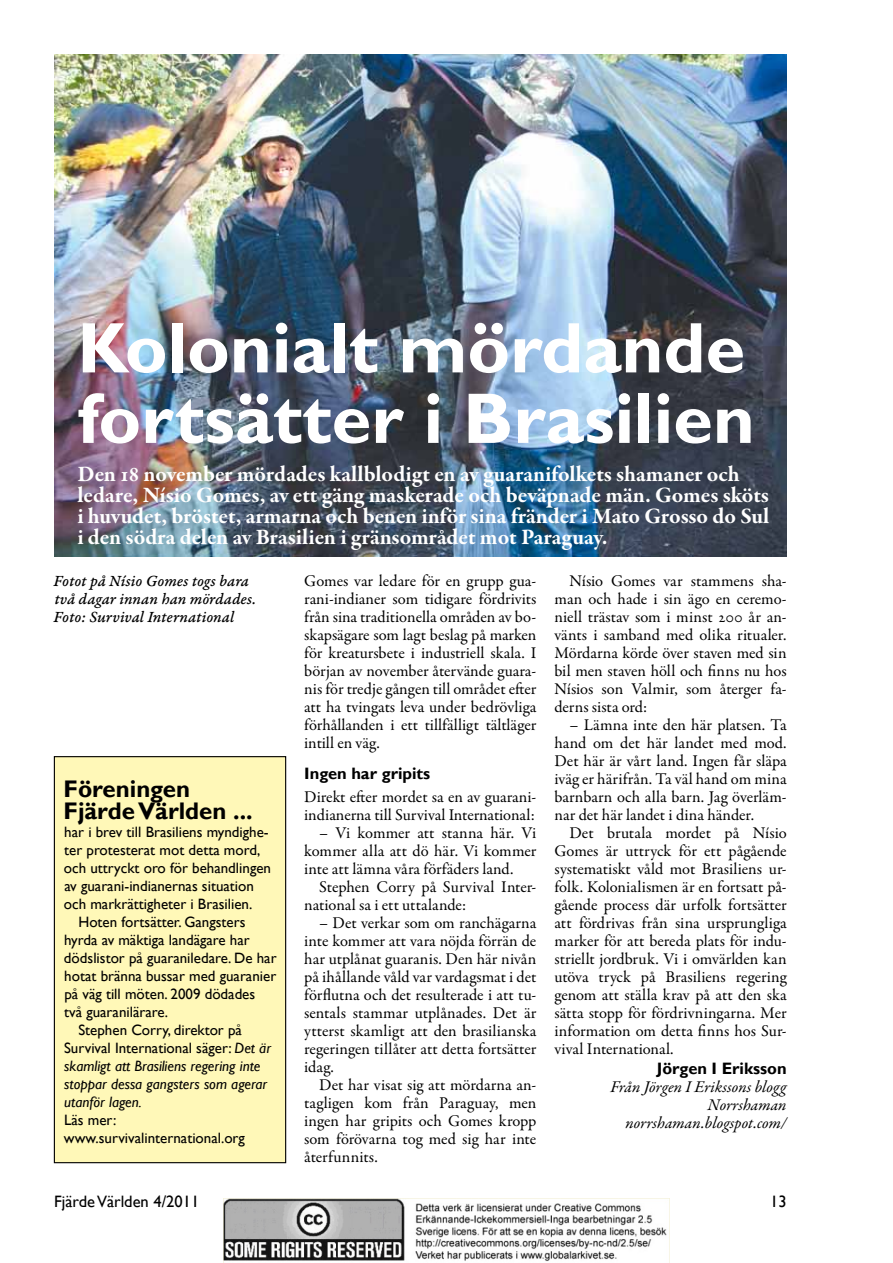
<style>
.page{position:relative;width:893px;height:1263px;background:#fff}
.page>*{position:absolute;margin:0;border:0;box-sizing:border-box;transform-origin:0 0}
.t1{font:700 72px/70.5px "Gill Sans";color:#fff}
.t2{font:700 24px/22.5px "Gill Sans";color:#000}
.t3{font:700 22.5px/21px "Garamond Premr Pro";letter-spacing:-.005em;color:#fff}
.t4{font:16.5px/18px "Garamond Premr Pro";color:#000;text-align:justify}
.t5{font:16.5px/18px "Garamond Premr Pro Med It Capt";color:#000}
.t6{font:italic 16.5px/18px "Garamond Premr Pro";letter-spacing:.005em;color:#000;text-align:right}
.t7{font:700 16.5px "Gill Sans";color:#000}
.t8{font:16.5px "Gill Sans";color:#000}
.t9{font:15px/18px "Gill Sans";color:#000}
.t10{font:italic 15px "Gill Sans";color:#000}
.s1{font-style:italic}
</style>
<div class="page">
<div style="left:54px;top:757px;width:232px;height:406px;background:#fff8b8"></div>
<div style="left:54px;top:756px;width:232px;height:407px;border:1px solid #000"></div>
<img style="left:55px;top:54px;width:731px;height:502px">
<img style="left:223px;top:1198px;width:447px;height:65px">
<h1 class="t1" style="left:77px;top:315px;width:679px">Kolonialt mördande fortsätter i Brasilien</h1>
<p class="t3" style="left:77px;top:464px;width:693px">Den 18 november mördades kallblodigt en av guaranifolkets shamaner och ledare, Nísio Gomes, av ett gäng maskerade och beväpnade män. Gomes sköts i huvudet, bröstet, armarna och benen inför sina fränder i Mato Grosso do Sul i den södra delen av Brasilien i gränsområdet mot Paraguay.</p>
<p class="t5" style="left:53px;top:573px;width:204px">Fotot på Nísio Gomes togs bara två dagar innan han mördades.<br>Foto: Survival International</p>
<h2 class="t2" style="left:64px;top:778px;width:191px">Föreningen<br>Fjärde Världen ...</h2>
<p class="t9" style="left:64px;top:823px;width:206px">har i brev till Brasiliens myndighe-</p>
<p class="t9" style="left:64px;top:841px;width:198px">ter protesterat mot detta mord,</p>
<p class="t9" style="left:64px;top:859px;width:209px">och uttryckt oro för behandlingen</p>
<p class="t9" style="left:64px;top:877px;width:191px">av guarani-indianernas situation</p>
<p class="t9" style="left:64px;top:895px;width:190px">och markrättigheter i Brasilien.</p>
<p class="t9" style="left:78px;top:913px;width:168px">Hoten fortsätter. Gangsters</p>
<p class="t9" style="left:64px;top:931px;width:187px">hyrda av mäktiga landägare har</p>
<p class="t9" style="left:64px;top:949px;width:214px">dödslistor på guaraniledare. De har</p>
<p class="t9" style="left:64px;top:967px;width:213px">hotat bränna bussar med guaranier</p>
<p class="t9" style="left:64px;top:985px;width:192px">på väg till möten. 2009 dödades</p>
<p class="t9" style="left:64px;top:1003px;width:106px">två guaranilärare.</p>
<p class="t9" style="left:78px;top:1021px;width:165px">Stephen Corry, direktor på</p>
<p class="t9" style="left:64px;top:1039px;width:209px">Survival International säger: <span class="s1">Det är</span></p>
<p class="t10" style="left:64px;top:1057px;width:198px">skamligt att Brasiliens regering inte</p>
<p class="t10" style="left:64px;top:1075px;width:204px">stoppar dessa gangsters som agerar</p>
<p class="t10" style="left:64px;top:1093px;width:79px">utanför lagen.</p>
<p class="t9" style="left:64px;top:1111px;width:183px">Läs mer: www.survivalinternational.org</p>
<p class="t4" style="left:304px;top:572px;width:234px">Gomes var ledare för en grupp gua&shy;rani-indianer som tidigare fördrivits från sina traditionella områden av bo&shy;skapsägare som lagt beslag på marken för kreatursbete i industriell skala. I början av november återvände guara&shy;nis för tredje gången till området efter att ha tvingats leva under bedrövliga förhållanden i ett tillfälligt tältläger intill en väg.</p>
<p class="t7" style="left:304px;top:764px;width:128px">Ingen har gripits</p>
<p class="t4" style="left:304px;top:788px;width:234px">Direkt efter mordet sa en av guarani&shy;indianerna till Survival International:</p>
<p class="t4" style="left:304px;top:824px;width:234px;text-indent:15px">– Vi kommer att stanna här. Vi kommer alla att dö här. Vi kommer inte att lämna våra förfäders land.</p>
<p class="t4" style="left:304px;top:878px;width:234px;text-indent:15px">Stephen Corry på Survival Inter&shy;national sa i ett uttalande:</p>
<p class="t4" style="left:304px;top:914px;width:234px;text-indent:15px">– Det verkar som om ranchägarna inte kommer att vara nöjda förrän de har utplånat guaranis. Den här nivån på ihållande våld var vardagsmat i det förflutna och det resulterade i att tu&shy;sentals stammar utplånades. Det är ytterst skamligt att den brasilianska regeringen tillåter att detta fortsätter idag.</p>
<p class="t4" style="left:304px;top:1076px;width:234px;text-indent:15px">Det har visat sig att mördarna an&shy;tagligen kom från Paraguay, men ingen har gripits och Gomes kropp som förövarna tog med sig har inte återfunnits.</p>
<p class="t4" style="left:554px;top:572px;width:234px;text-indent:15px">Nísio Gomes var stammens sha&shy;man och hade i sin ägo en ceremo&shy;niell trästav som i minst 200 år an&shy;vänts i samband med olika ritualer.<br>Mördarna körde över staven med sin bil men staven höll och finns nu hos Nísios son Valmir, som återger fa&shy;derns sista ord:</p>
<p class="t4" style="left:554px;top:716px;width:234px;text-indent:15px">– Lämna inte den här platsen. Ta hand om det här landet med mod.<br>Det här är vårt land. Ingen får släpa iväg er härifrån. Ta väl hand om mina barnbarn och alla barn. Jag överläm&shy;nar det här landet i dina händer.</p>
<p class="t4" style="left:554px;top:824px;width:234px;text-indent:15px">Det brutala mordet på Nísio Gomes är uttryck för ett pågående systematiskt våld mot Brasiliens ur&shy;folk. Kolonialismen är en fortsatt på&shy;gående process där urfolk fortsätter att fördrivas från sina ursprungliga marker för att bereda plats för indu&shy;striellt jordbruk. Vi i omvärlden kan utöva tryck på Brasiliens regering genom att ställa krav på att den ska sätta stopp för fördrivningarna. Mer information om detta finns hos Sur&shy;vival International.</p>
<p class="t7" style="left:657px;top:1058px;width:131px">Jörgen I Eriksson</p>
<p class="t6" style="left:610px;top:1078px;width:178px">Från Jörgen I Erikssons blogg<br>Norrshaman norrshaman.blogspot.com/</p>
<p class="t8" style="left:54px;top:1192px;width:147px">Fjärde Världen 4/2011</p>
<p class="t8" style="left:770px;top:1192px;width:18px">13</p>
</div>
